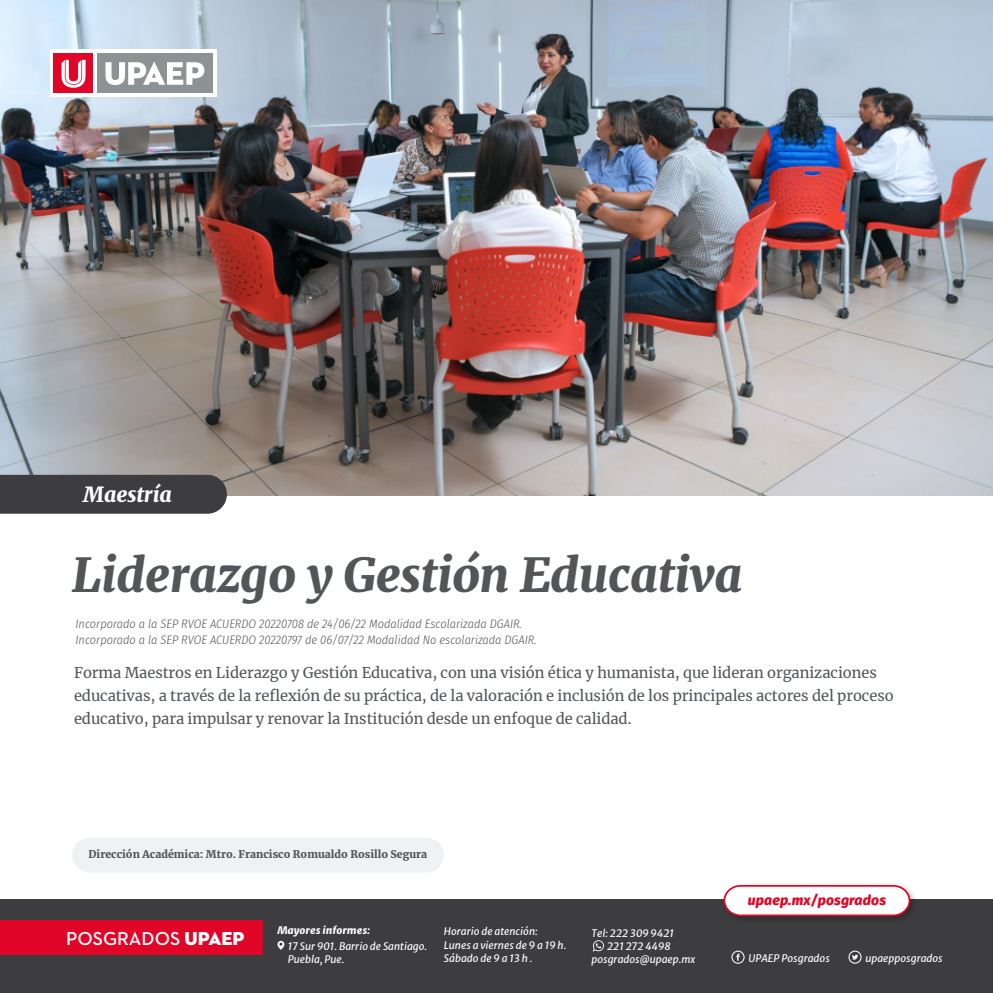
<style>
.page{position:relative;width:993px;height:993px;background:#fff}
.page>*{position:absolute;margin:0;border:0;box-sizing:border-box;transform-origin:0 0}
.t1{font:italic 900 47.25px "Merriweather";letter-spacing:-.005em;color:#525659}
.t2{font:italic 900 21px "Merriweather";color:#fff}
.t3{font:600 19.07px "Neutraface 2 Text";color:#fff}
.t4{font:14.7px/22.8px "Merriweather";letter-spacing:-.005em;color:#525659}
.t5{font:italic 800 14px "Fira Sans";letter-spacing:.01em;color:#e10527}
.t6{font:italic 300 12.25px/15.8px "Fira Sans Condensed";color:#525659}
.t7{font:900 10.5px "Merriweather";color:#525659}
.t8{font:italic 10.33px/13.3px "Merriweather Sans";color:#fff}
.t9{font:italic 800 10.33px "Merriweather Sans";color:#fff}
.s1{font-family:"Neutraface 2 Display Titling";font-weight:400}
</style>
<div class="page">
<img style="left:0;top:0;width:992px;height:495px">
<div style="left:0;top:474px;width:227px;height:39px;background:#3d3d3f"></div>
<div style="left:72px;top:837px;width:372px;height:35px;background:#f0f1f2;border-radius:17px"></div>
<svg style="left:50px;top:50px;width:166px;height:47px"></svg>
<div style="left:97px;top:54px;width:115px;height:39px;background:#8d9294"></div>
<svg style="left:105px;top:62px;width:99px;height:23px"></svg>
<div style="left:54px;top:54px;width:39px;height:39px;background:#e10527"></div>
<svg style="left:61px;top:60px;width:24px;height:28px"></svg>
<div style="left:0;top:899px;width:992px;height:93px;background:#3d3d3f"></div>
<svg style="left:731px;top:950px;width:13px;height:13px"></svg>
<svg style="left:848px;top:950px;width:13px;height:13px"></svg>
<svg style="left:593px;top:940px;width:10px;height:11px"></svg>
<svg style="left:277px;top:940px;width:7px;height:9px"></svg>
<div style="left:0;top:920px;width:262px;height:34px;background:#e10527"></div>
<img style="left:735px;top:890px;width:180px;height:29px">
<svg style="left:723px;top:884px;width:187px;height:32px"></svg>
<h2 class="t2" style="left:83px;top:479px;width:90px">Maestría</h2>
<h1 class="t1" style="left:72px;top:541px;width:671px">Liderazgo y Gestión Educativa</h1>
<p class="t6" style="left:75px;top:615px;width:462px">Incorporado a la SEP RVOE ACUERDO 20220708 de 24/06/22 Modalidad Escolarizada DGAIR.<br>Incorporado a la SEP RVOE ACUERDO 20220797 de 06/07/22 Modalidad No escolarizada DGAIR.</p>
<p class="t4" style="left:74px;top:661px;width:820px">Forma Maestros en Liderazgo y Gestión Educativa, con una visión ética y humanista, que lideran organizaciones educativas, a través de la reflexión de su práctica, de la valoración e inclusión de los principales actores del proceso educativo, para impulsar y renovar la Institución desde un enfoque de calidad.</p>
<p class="t7" style="left:89px;top:847px;width:340px">Dirección Académica: Mtro. Francisco Romualdo Rosillo Segura</p>
<p class="t9" style="left:277px;top:920px;width:94px">Mayores informes:</p>
<p class="t8" style="left:591px;top:924px;width:84px">Tel: 222 309 9421</p>
<p class="t8" style="left:288px;top:937px;width:141px">17 Sur 901. Barrio de Santiago.<br>Puebla, Pue.</p>
<p class="t3" style="left:66px;top:925px;width:180px">POSGRADOS <span class="s1">UPAEP</span></p>
<p class="t8" style="left:444px;top:923px;width:124px">Horario de atención:<br>Lunes a viernes de 9 a 19 h.<br>Sábado de 9 a 13 h .</p>
<p class="t8" style="left:607px;top:937px;width:65px">221 272 4498</p>
<p class="t8" style="left:591px;top:950px;width:105px">posgrados@upaep.mx</p>
<p class="t5" style="left:747px;top:888px;width:140px">upaep.mx/posgrados</p>
<p class="t8" style="left:748px;top:949px;width:83px">UPAEP Posgrados</p>
<p class="t8" style="left:865px;top:949px;width:79px">upaepposgrados</p>
</div>
